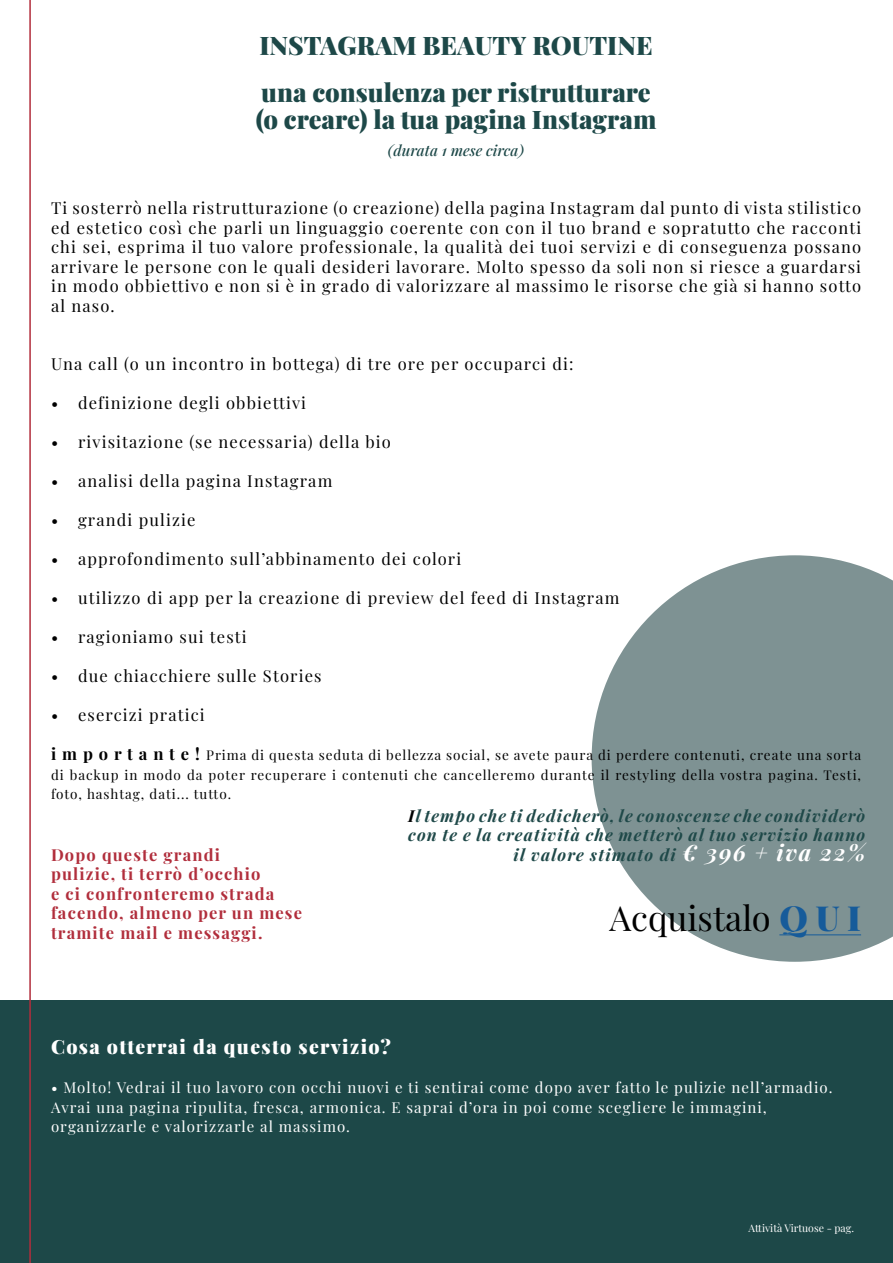
<style>
.page{position:relative;width:893px;height:1263px;background:#fff}
.page>*{position:absolute;margin:0;border:0;box-sizing:border-box;transform-origin:0 0}
.t1{font:34.5px "Playfair Display";color:#000}
.t2{font:900 25.5px/46.5px "Playfair Display";color:#1d4848}
.t3{font:900 19.5px "Playfair Display";letter-spacing:.07em;color:#fff}
.t4{font:16.5px/19.5px "Playfair Display";letter-spacing:.07em;color:#000;text-align:justify}
.t5{font:italic 700 16.5px/19.5px "Playfair Display";letter-spacing:.07em;color:#1f4949;text-align:right}
.t6{font:700 16.5px/19.5px "Playfair Display";letter-spacing:.07em;color:#b12e3c}
.t7{font:15px/19.5px "Playfair Display";letter-spacing:.07em;color:#fff}
.t8{font:italic 15px "Playfair Display";color:#1d4848}
.t9{font:13.5px/19.5px "Playfair Display";letter-spacing:.07em;color:#000;text-align:justify}
.t10{font:10.5px "Playfair Display";color:#fff}
.s1{font-weight:700;font-size:16.5px}
.s2{color:#000}
.s3{font-size:22.5px;color:#fff}
.s4{font-weight:900;color:#165b9a}
</style>
<div class="page">
<div style="left:0;top:1000px;width:893px;height:263px;background:#1d4848"></div>
<svg style="left:592px;top:555px;width:301px;height:407px;fill:#7e9293"></svg>
<hr style="left:29px;top:0;width:2px;height:1263px;background:#b22d3c">
<hr style="left:779px;top:934px;width:82px;height:1px;background:#165b9a">
<h2 class="t2" style="left:259px;top:20px;width:395px">INSTAGRAM BEAUTY ROUTINE una consulenza per ristrutturare</h2>
<h2 class="t2" style="left:256px;top:94px;width:402px">(o creare) la tua pagina Instagram</h2>
<p class="t8" style="left:388px;top:138px;width:138px">(durata 1 mese circa)</p>
<p class="t4" style="left:51px;top:197px;width:812px">Ti sosterrò nella ristrutturazione (o creazione) della pagina Instagram dal punto di vista stilistico ed estetico così che parli un linguaggio coerente con con il tuo brand e sopratutto che racconti chi sei, esprima il tuo valore professionale, la qualità dei tuoi servizi e di conseguenza possano arrivare le persone con le quali desideri lavorare. Molto spesso da soli non si riesce a guardarsi in modo obbiettivo e non si è in grado di valorizzare al massimo le risorse che già si hanno sotto al naso.</p>
<p class="t4" style="left:51px;top:353px;width:524px">Una call (o un incontro in bottega) di tre ore per occuparci di:</p>
<p class="t4" style="left:51px;top:392px;width:257px">• definizione degli obbiettivi</p>
<p class="t4" style="left:51px;top:431px;width:341px">• rivisitazione (se necessaria) della bio</p>
<p class="t4" style="left:51px;top:470px;width:283px">• analisi della pagina Instagram</p>
<p class="t4" style="left:51px;top:509px;width:146px">• grandi pulizie</p>
<p class="t4" style="left:51px;top:548px;width:412px">• approfondimento sull’abbinamento dei colori</p>
<p class="t4" style="left:51px;top:587px;width:570px">• utilizzo di app per la creazione di preview del feed di Instagram</p>
<p class="t4" style="left:51px;top:626px;width:197px">• ragioniamo sui testi</p>
<p class="t4" style="left:51px;top:665px;width:272px">• due chiacchiere sulle Stories</p>
<p class="t4" style="left:51px;top:704px;width:155px">• esercizi pratici</p>
<p class="t9" style="left:51px;top:744px;width:812px"><span class="s1">i m p o r t a n t e !</span> Prima di questa seduta di bellezza social, se avete paura di perdere contenuti, create una sorta di backup in modo da poter recuperare i contenuti che cancelleremo durante il restyling della vostra pagina. Testi, foto, hashtag, dati... tutto.</p>
<p class="t6" style="left:51px;top:843px;width:253px">Dopo queste grandi<br>pulizie, ti terrò d’occhio<br>e ci confronteremo strada facendo, almeno per un mese tramite mail e messaggi.</p>
<p class="t5" style="left:408px;top:804px;width:459px"><span class="s2">I</span>l tempo che ti dedicherò, le conoscenze che condividerò con te e la creatività che metterò al tuo servizio hanno il valore stimato di <span class="s3">€ 396 + iva 22%</span></p>
<h1 class="t1" style="left:609px;top:891px;width:253px">Acquistalo <span class="s4">Q U I</span></h1>
<p class="t3" style="left:51px;top:1032px;width:342px">Cosa otterrai da questo servizio?</p>
<p class="t7" style="left:51px;top:1077px;width:783px">• Molto! Vedrai il tuo lavoro con occhi nuovi e ti sentirai come dopo aver fatto le pulizie nell’armadio.<br>Avrai una pagina ripulita, fresca, armonica. E saprai d’ora in poi come scegliere le immagini, organizzarle e valorizzarle al massimo.</p>
<p class="t10" style="left:748px;top:1220px;width:107px">Attività Virtuose - pag.</p>
</div>
